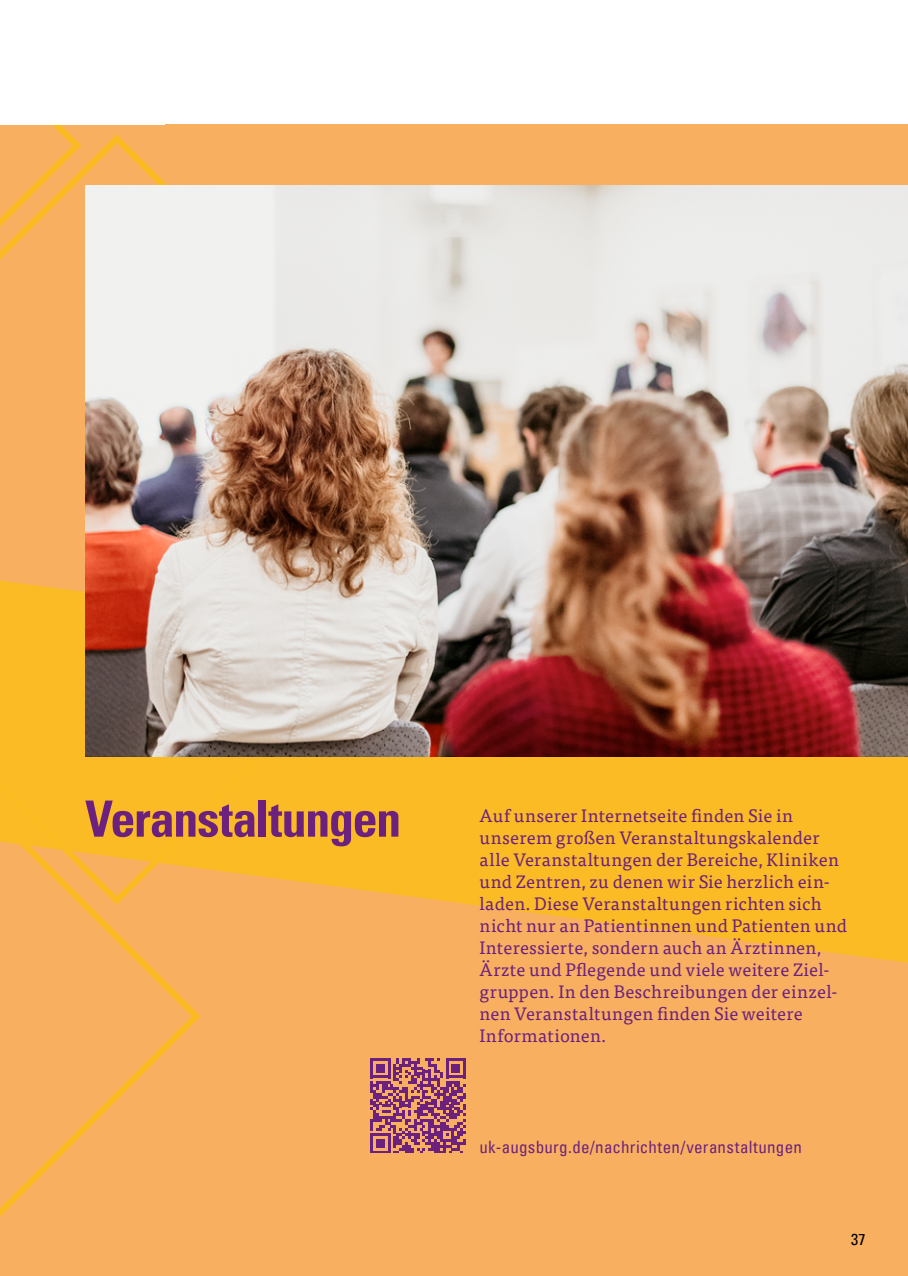
<style>
.page{position:relative;width:908px;height:1276px;background:#fff}
.page>*{position:absolute;margin:0;border:0;box-sizing:border-box;transform-origin:0 0}
.t1{font:50px "Univers Com 67 Bold Cond";letter-spacing:-.025em;color:#6c217e}
.t2{font:18px/22px "Tisa OT";letter-spacing:.015em;color:#6c217e}
.t3{font:condensed 17px "Univers Com 57";letter-spacing:.015em;color:#6c217e}
.t4{font:condensed 16px "Univers Com 57";color:#000}
</style>
<div class="page">
<div style="left:0;top:125px;width:907px;height:1151px;background:#f8b060"></div>
<svg style="left:0;top:962px;width:201px;height:255px"></svg>
<svg style="left:85px;top:756px;width:822px;height:206px;fill:#fbbb25"></svg>
<svg style="left:0;top:134px;width:506px;height:775px"></svg>
<svg style="left:0;top:125px;width:85px;height:147px"></svg>
<img style="left:85px;top:185px;width:822px;height:571px">
<svg style="left:370px;top:1058px;width:95px;height:94px"></svg>
<h1 class="t1" style="left:85px;top:788px;width:317px">Veranstaltungen</h1>
<p class="t2" style="left:479px;top:805px;width:369px">Auf unserer Internetseite finden Sie in unserem großen Veranstaltungskalender alle Veranstaltungen der Bereiche, Kliniken und Zentren, zu denen wir Sie herzlich ein&shy;laden. Diese Veranstaltungen richten sich nicht nur an Patientinnen und Patienten und Interessierte, sondern auch an Ärztinnen, Ärzte und Pflegende und viele weitere Ziel&shy;gruppen. In den Beschreibungen der einzel&shy;nen Veranstaltungen finden Sie weitere Informationen.</p>
<p class="t3" style="left:479px;top:1135px;width:324px">uk-augsburg.de/nachrichten/veranstaltungen</p>
<p class="t4" style="left:850px;top:1229px;width:16px">37</p>
</div>
